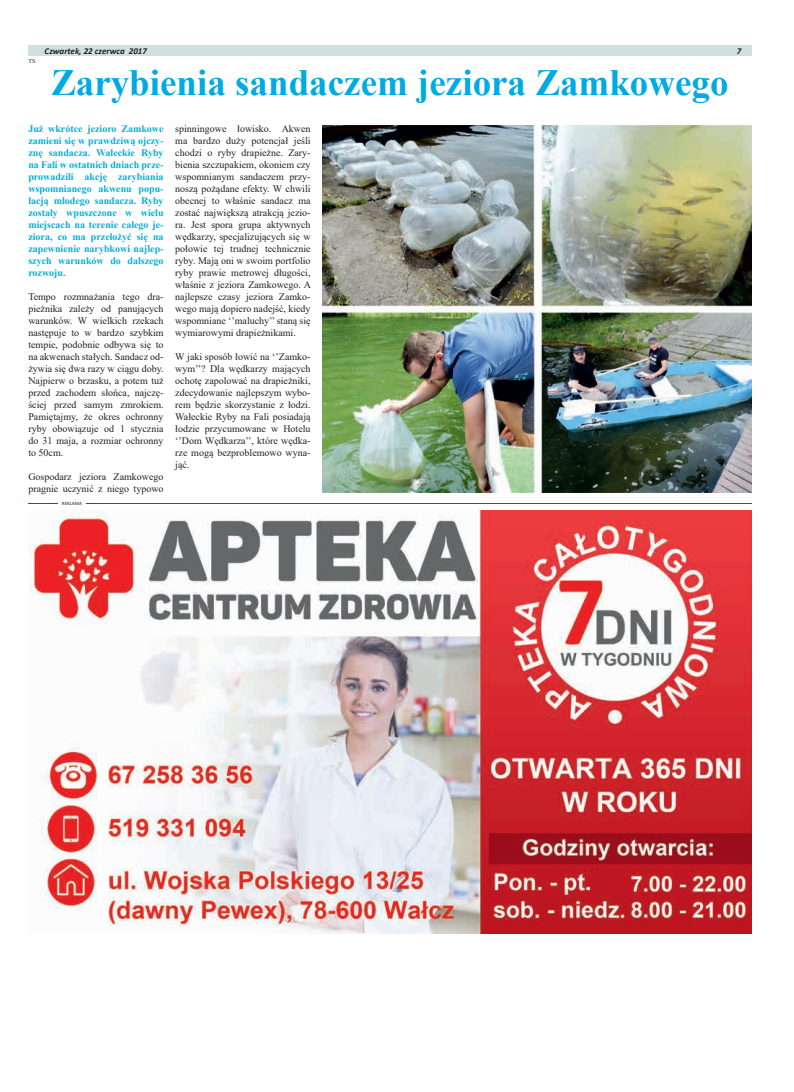
<style>
.page{position:relative;width:794px;height:1092px;background:#fff}
.page>*{position:absolute;margin:0;border:0;box-sizing:border-box;transform-origin:0 0}
.t1{font:700 37px "Times New Roman";color:#00aae3}
.t2{font:10px/12px "Times New Roman";color:#231f20;text-align:justify}
.t3{font:700 10px/12px "Times New Roman";color:#00aee1;text-align:justify}
.t4{font:italic 700 9px "Calibri";color:#231f20}
.t5{font:6px "Times New Roman";color:#231f20}
.t6{font:5px "Calibri";color:#231f20}
</style>
<div class="page">
<div style="left:28px;top:45px;width:723px;height:11px;background:#cfe1df"></div>
<hr style="left:28px;top:503px;width:723px;height:1px;background:#a02540">
<hr style="left:58px;top:501px;width:27px;height:4px;background:#fff">
<img style="left:28px;top:510px;width:723px;height:423px">
<img style="left:322px;top:125px;width:429px;height:367px">
<p class="t5" style="left:28px;top:57px;width:9px">TS</p>
<p class="t4" style="left:45px;top:44px;width:104px">Czwartek, 22 czerwca 2017</p>
<p class="t4" style="left:736px;top:44px;width:6px">7</p>
<h1 class="t1" style="left:51px;top:55px;width:679px">Zarybienia sandaczem jeziora Zamkowego</h1>
<p class="t3" style="left:28px;top:122px;width:137px">Już wkrótce jezioro Zamkowe zamieni się w prawdziwą ojczy&shy;znę sandacza. Wałeckie Ryby na Fali w ostatnich dniach prze&shy;prowadzili akcję zarybiania wspomnianego akwenu popu&shy;lacją młodego sandacza. Ryby zostały wpuszczone w wielu miejscach na terenie całego je&shy;ziora, co ma przełożyć się na zapewnienie narybkowi najlep&shy;szych warunków do dalszego rozwoju.</p>
<p class="t2" style="left:28px;top:290px;width:137px">Tempo rozmnażania tego dra&shy;pieżnika zależy od panujących warunków. W wielkich rzekach następuje to w bardzo szybkim tempie, podobnie odbywa się to na akwenach stałych. Sandacz od&shy;żywia się dwa razy w ciągu doby.<br>Najpierw o brzasku, a potem tuż przed zachodem słońca, najczę&shy;ściej przed samym zmrokiem.<br>Pamiętajmy, że okres ochronny ryby obowiązuje od 1 stycznia do 31 maja, a rozmiar ochronny to 50cm.</p>
<p class="t2" style="left:28px;top:470px;width:137px">Gospodarz jeziora Zamkowego pragnie uczynić z niego typowo</p>
<p class="t2" style="left:175px;top:122px;width:137px">spinningowe łowisko. Akwen ma bardzo duży potencjał jeśli chodzi o ryby drapieżne. Zary&shy;bienia szczupakiem, okoniem czy wspomnianym sandaczem przy&shy;noszą pożądane efekty. W chwili obecnej to właśnie sandacz ma zostać największą atrakcją jezio&shy;ra. Jest spora grupa aktywnych wędkarzy, specjalizujących się w połowie tej trudnej technicznie ryby. Mają oni w swoim portfolio ryby prawie metrowej długości, właśnie z jeziora Zamkowego. A najlepsze czasy jeziora Zamko&shy;wego mają dopiero nadejść, kiedy wspomniane ‘’maluchy’’ staną się wymiarowymi drapieżnikami.</p>
<p class="t2" style="left:175px;top:350px;width:137px">W jaki sposób łowić na ‘’Zamko&shy;wym’’? Dla wędkarzy mających ochotę zapolować na drapieżniki, zdecydowanie najlepszym wybo&shy;rem będzie skorzystanie z łodzi.<br>Wałeckie Ryby na Fali posiadają łodzie przycumowane w Hotelu ‘’Dom Wędkarza’’, które wędka&shy;rze mogą bezproblemowo wyna&shy;jąć.</p>
<p class="t6" style="left:62px;top:500px;width:21px">REKLAMA</p>
</div>
